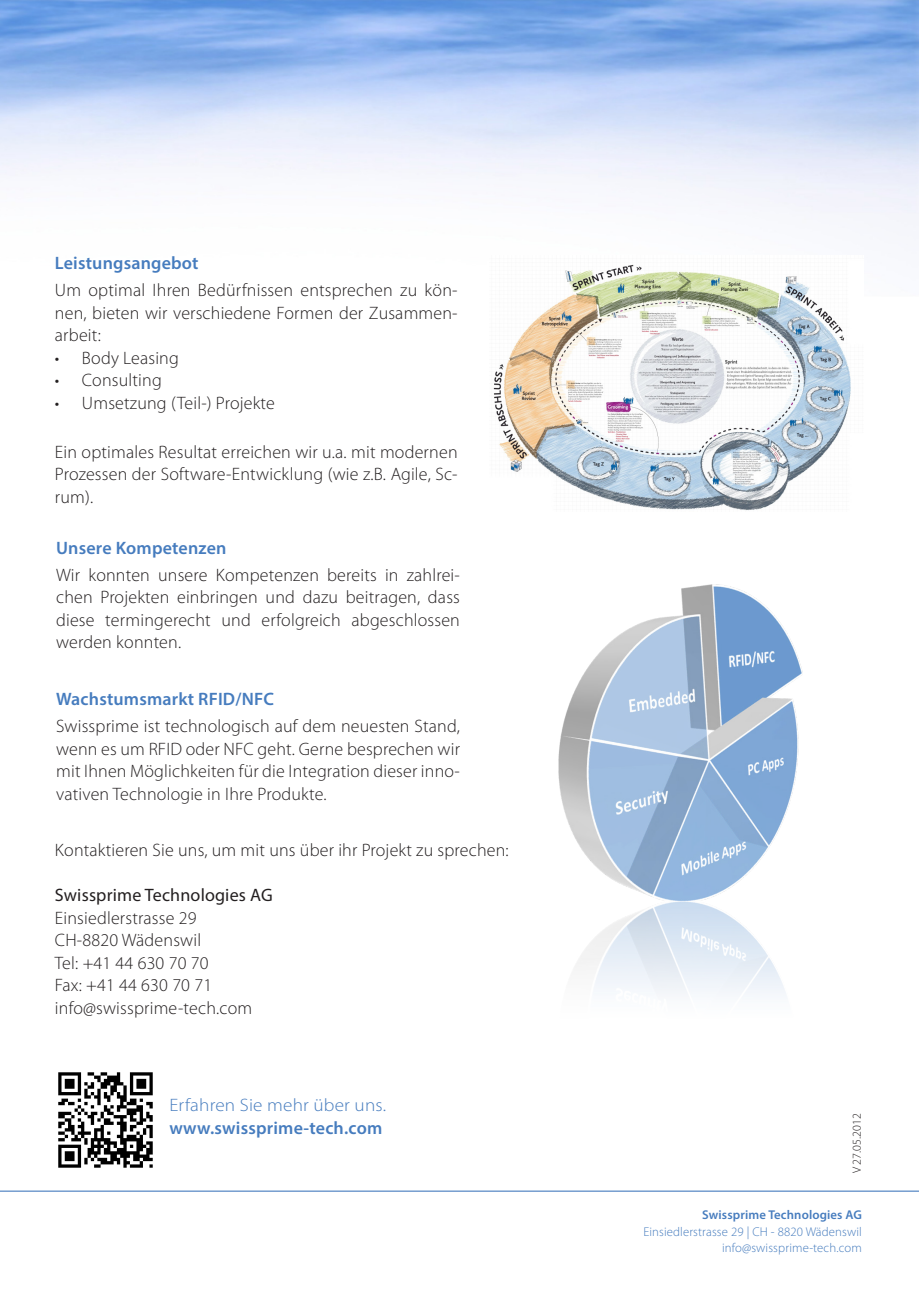
<style>
.page{position:relative;width:919px;height:1289px;background:#fff}
.page>*{position:absolute;margin:0;border:0;box-sizing:border-box;transform-origin:0 0}
.t1{font:300 18px/22.5px "Myriad Pro";letter-spacing:.01em;color:#231f20;text-align:justify}
.t2{font:600 18px "Myriad Pro";letter-spacing:.01em;color:#467cbe}
.t3{font:18px "Myriad Pro";letter-spacing:.01em;color:#231f20}
.t4{font:300 18px "Myriad Pro";letter-spacing:.01em;color:#467cbe;scale:1.07 1}
.t5{font:300 12.75px "Myriad Pro";letter-spacing:.01em;color:#467cbe}
.t6{font:600 12.75px "Myriad Pro";letter-spacing:.01em;color:#467cbe}
.t7{font:300 12px "Myriad Pro";color:#231f20}
</style>
<div class="page">
<img style="left:1px;top:0;width:917px;height:228px">
<hr style="left:0;top:1190px;width:918px;height:1px;background:#467cbe">
<img style="left:493px;top:264px;width:358px;height:247px">
<img style="left:58px;top:1072px;width:95px;height:96px">
<img style="left:558px;top:584px;width:245px;height:412px">
<p class="t2" style="left:55px;top:252px;width:145px">Leistungsangebot</p>
<p class="t1" style="left:55px;top:279px;width:404px">Um optimal Ihren Bedürfnissen entsprechen zu kön&shy;nen, bieten wir verschiedene Formen der Zusammen&shy;arbeit:</p>
<p class="t1" style="left:55px;top:346px;width:125px">• Body Leasing</p>
<p class="t1" style="left:55px;top:369px;width:108px">• Consulting</p>
<p class="t1" style="left:55px;top:391px;width:221px">• Umsetzung (Teil-) Projekte</p>
<p class="t1" style="left:55px;top:440px;width:404px">Ein optimales Resultat erreichen wir u.a. mit modernen Prozessen der Software-Entwicklung (wie z.B. Agile, Sc&shy;rum).</p>
<p class="t2" style="left:56px;top:536px;width:172px">Unsere Kompetenzen</p>
<p class="t1" style="left:56px;top:563px;width:405px">Wir konnten unsere Kompetenzen bereits in zahlrei&shy;chen Projekten einbringen und dazu beitragen, dass diese termingerecht und erfolgreich abgeschlossen werden konnten.</p>
<p class="t2" style="left:56px;top:687px;width:219px">Wachstumsmarkt RFID/NFC</p>
<p class="t1" style="left:56px;top:714px;width:405px">Swissprime ist technologisch auf dem neuesten Stand, wenn es um RFID oder NFC geht. Gerne besprechen wir mit Ihnen Möglichkeiten für die Integration dieser inno&shy;vativen Technologie in Ihre Produkte.</p>
<p class="t1" style="left:55px;top:839px;width:455px">Kontaktieren Sie uns, um mit uns über ihr Projekt zu sprechen:</p>
<p class="t3" style="left:55px;top:884px;width:219px">Swissprime Technologies AG</p>
<p class="t1" style="left:55px;top:906px;width:143px">Einsiedlerstrasse 29</p>
<p class="t1" style="left:55px;top:929px;width:148px">CH-8820 Wädenswil</p>
<p class="t1" style="left:55px;top:951px;width:155px">Tel: +41 44 630 70 70</p>
<p class="t1" style="left:55px;top:974px;width:159px">Fax: +41 44 630 70 71</p>
<p class="t1" style="left:55px;top:996px;width:199px">info@swissprime-tech.com</p>
<p class="t4" style="left:169px;top:1094px;width:204px">Erfahren Sie mehr über uns.</p>
<p class="t2" style="left:169px;top:1116px;width:214px">www.swissprime-tech.com</p>
<p class="t7" style="left:849px;top:1173px;width:61px;rotate:-90deg">V 27.05.2012</p>
<p class="t6" style="left:702px;top:1206px;width:161px">Swissprime Technologies AG</p>
<p class="t5" style="left:643px;top:1223px;width:220px">Einsiedlerstrasse 29 | CH - 8820 Wädenswil</p>
<p class="t5" style="left:722px;top:1240px;width:141px">info@swissprime-tech.com</p>
</div>
